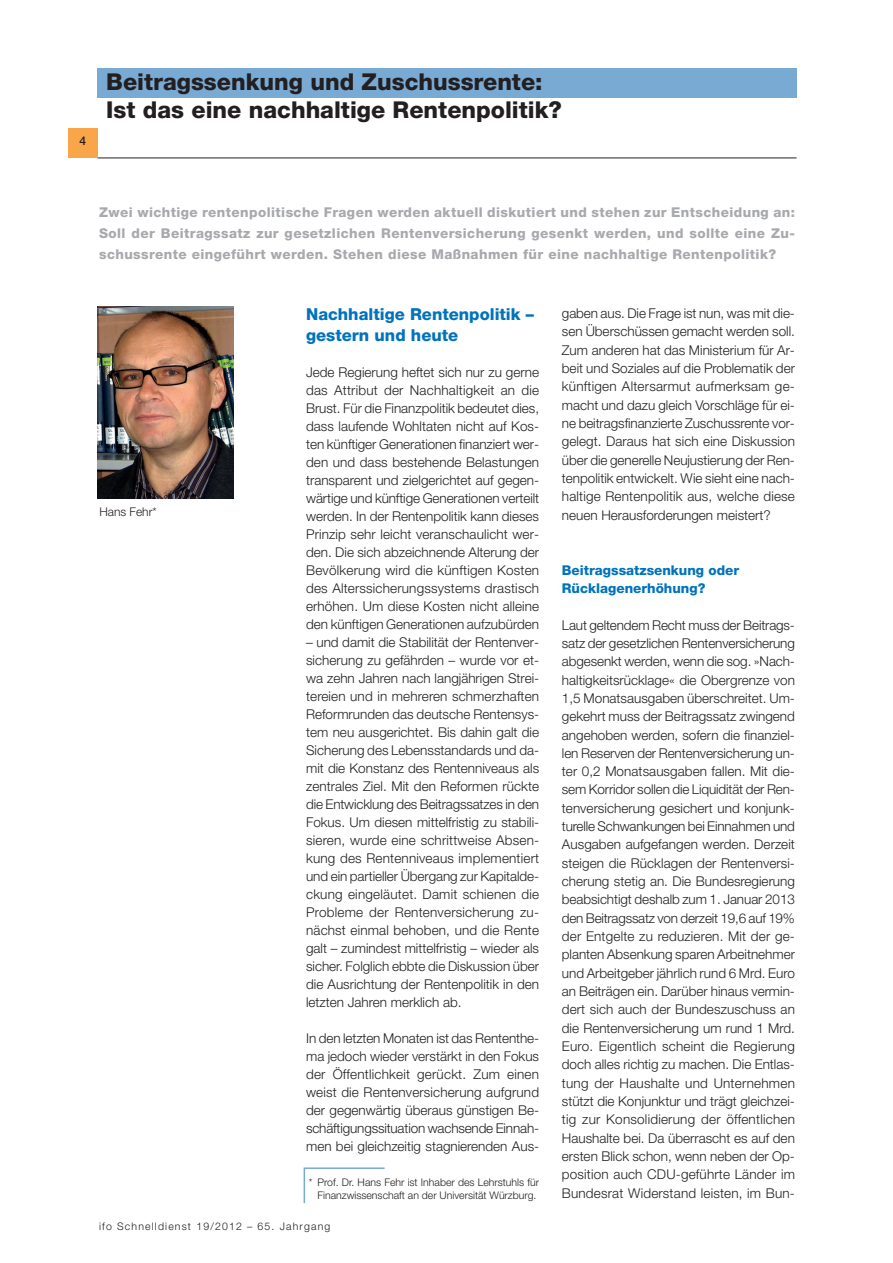
<style>
.page{position:relative;width:893px;height:1263px;background:#fff}
.page>*{position:absolute;margin:0;border:0;box-sizing:border-box;transform-origin:0 0}
.t1{font:800 23.25px "Helvetica Neue LT Std";color:#231f20}
.t2{font:800 16.5px/21px "Helvetica Neue LT Std";color:#0073bc}
.t3{font:300 13.5px/18.3px "Helvetica Neue LT Std";color:#231f20;text-align:justify}
.t4{font:800 13.5px/21px "Helvetica Neue LT Std";letter-spacing:.03em;color:#a8a9ad;text-align:justify}
.t5{font:800 13.5px/18.3px "Helvetica Neue LT Std";color:#0073bc}
.t6{font:300 12px "Helvetica Neue LT Std";color:#231f20}
.t7{font:500 12px "Helvetica Neue LT Std";color:#231f20}
.t8{font:300 10.5px/12.8px "Helvetica Neue LT Std";color:#231f20;text-align:center}
.t9{font:300 10.5px "Helvetica Neue LT Std";letter-spacing:.11em;color:#231f20}
</style>
<div class="page">
<hr style="left:98px;top:158px;width:698px;height:1px;background:#231f20">
<div style="left:68px;top:128px;width:30px;height:29px;background:#f9a64a"></div>
<div style="left:97px;top:68px;width:699px;height:30px;background:#79aad4"></div>
<svg style="left:303px;top:1167px;width:82px;height:37px"></svg>
<img style="left:98px;top:307px;width:136px;height:191px">
<p class="t7" style="left:79px;top:134px;width:8px">4</p>
<h1 class="t1" style="left:106px;top:74px;width:438px">Beitragssenkung und Zuschussrente:</h1>
<h1 class="t1" style="left:106px;top:102px;width:457px">Ist das eine nachhaltige Rentenpolitik?</h1>
<p class="t4" style="left:99px;top:203px;width:697px">Zwei wichtige rentenpolitische Fragen werden aktuell diskutiert und stehen zur Entscheidung an:<br>Soll der Beitragssatz zur gesetzlichen Rentenversicherung gesenkt werden, und sollte eine Zu&shy;schussrente eingeführt werden. Stehen diese Maßnahmen für eine nachhaltige Rentenpolitik?</p>
<p class="t6" style="left:99px;top:507px;width:59px">Hans Fehr*</p>
<p class="t2" style="left:306px;top:305px;width:229px">Nachhaltige Rentenpolitik – gestern und heute</p>
<p class="t3" style="left:306px;top:365px;width:235px">Jede Regierung heftet sich nur zu gerne das Attribut der Nachhaltigkeit an die Brust. Für die Finanzpolitik bedeutet dies, dass laufende Wohltaten nicht auf Kos&shy;ten künftiger Generationen finanziert wer&shy;den und dass bestehende Belastungen transparent und zielgerichtet auf gegen&shy;wärtige und künftige Generationen verteilt werden. In der Rentenpolitik kann dieses Prinzip sehr leicht veranschaulicht wer&shy;den. Die sich abzeichnende Alterung der Bevölkerung wird die künftigen Kosten des Alterssicherungssystems drastisch erhöhen. Um diese Kosten nicht alleine den künftigen Generationen aufzubürden</p>
<p class="t3" style="left:306px;top:635px;width:235px">– und damit die Stabilität der Rentenver&shy;sicherung zu gefährden – wurde vor et&shy;wa zehn Jahren nach langjährigen Strei&shy;tereien und in mehreren schmerzhaften Reformrunden das deutsche Rentensys&shy;tem neu ausgerichtet. Bis dahin galt die Sicherung des Lebensstandards und da&shy;mit die Konstanz des Rentenniveaus als zentrales Ziel. Mit den Reformen rückte die Entwicklung des Beitragssatzes in den Fokus. Um diesen mittelfristig zu stabili&shy;sieren, wurde eine schrittweise Absen&shy;kung des Rentenniveaus implementiert und ein partieller Übergang zur Kapitalde&shy;ckung eingeläutet. Damit schienen die Probleme der Rentenversicherung zu&shy;nächst einmal behoben, und die Rente galt – zumindest mittelfristig – wieder als sicher. Folglich ebbte die Diskussion über die Ausrichtung der Rentenpolitik in den letzten Jahren merklich ab.</p>
<p class="t3" style="left:306px;top:1031px;width:235px">In den letzten Monaten ist das Rententhe&shy;ma jedoch wieder verstärkt in den Fokus der Öffentlichkeit gerückt. Zum einen weist die Rentenversicherung aufgrund der gegenwärtig überaus günstigen Be&shy;schäftigungssituation wachsende Einnah&shy;men bei gleichzeitig stagnierenden Aus-</p>
<p class="t8" style="left:309px;top:1177px;width:232px">* Prof. Dr. Hans Fehr ist Inhaber des Lehrstuhls für<br>Finanzwissenschaft an der Universität Würzburg.</p>
<p class="t9" style="left:99px;top:1223px;width:233px">ifo Schnelldienst 19/2012 – 65. Jahrgang</p>
<p class="t3" style="left:562px;top:305px;width:235px">gaben aus. Die Frage ist nun, was mit die&shy;sen Überschüssen gemacht werden soll.<br>Zum anderen hat das Ministerium für Ar&shy;beit und Soziales auf die Problematik der künftigen Altersarmut aufmerksam ge&shy;macht und dazu gleich Vorschläge für ei&shy;ne beitragsfinanzierte Zuschussrente vor&shy;gelegt. Daraus hat sich eine Diskussion über die generelle Neujustierung der Ren&shy;tenpolitik entwickelt. Wie sieht eine nach&shy;haltige Rentenpolitik aus, welche diese neuen Herausforderungen meistert?</p>
<p class="t5" style="left:562px;top:562px;width:179px">Beitragssatzsenkung oder<br>Rücklagenerhöhung?</p>
<p class="t3" style="left:562px;top:617px;width:235px">Laut geltendem Recht muss der Beitrags&shy;satz der gesetzlichen Rentenversicherung abgesenkt werden, wenn die sog. »Nach&shy;haltigkeitsrücklage« die Obergrenze von 1,5 Monatsausgaben überschreitet. Um&shy;gekehrt muss der Beitragssatz zwingend angehoben werden, sofern die finanziel&shy;len Reserven der Rentenversicherung un&shy;ter 0,2 Monatsausgaben fallen. Mit die&shy;sem Korridor sollen die Liquidität der Ren&shy;tenversicherung gesichert und konjunk&shy;turelle Schwankungen bei Einnahmen und Ausgaben aufgefangen werden. Derzeit steigen die Rücklagen der Rentenversi&shy;cherung stetig an. Die Bundesregierung beabsichtigt deshalb zum 1. Januar 2013 den Beitragssatz von derzeit 19,6 auf 19% der Entgelte zu reduzieren. Mit der ge&shy;planten Absenkung sparen Arbeitnehmer und Arbeitgeber jährlich rund 6 Mrd. Euro an Beiträgen ein. Darüber hinaus vermin&shy;dert sich auch der Bundeszuschuss an die Rentenversicherung um rund 1 Mrd.<br>Euro. Eigentlich scheint die Regierung doch alles richtig zu machen. Die Entlas&shy;tung der Haushalte und Unternehmen stützt die Konjunktur und trägt gleichzei&shy;tig zur Konsolidierung der öffentlichen Haushalte bei. Da überrascht es auf den ersten Blick schon, wenn neben der Op&shy;position auch CDU-geführte Länder im Bundesrat Widerstand leisten, im Bun-</p>
</div>
